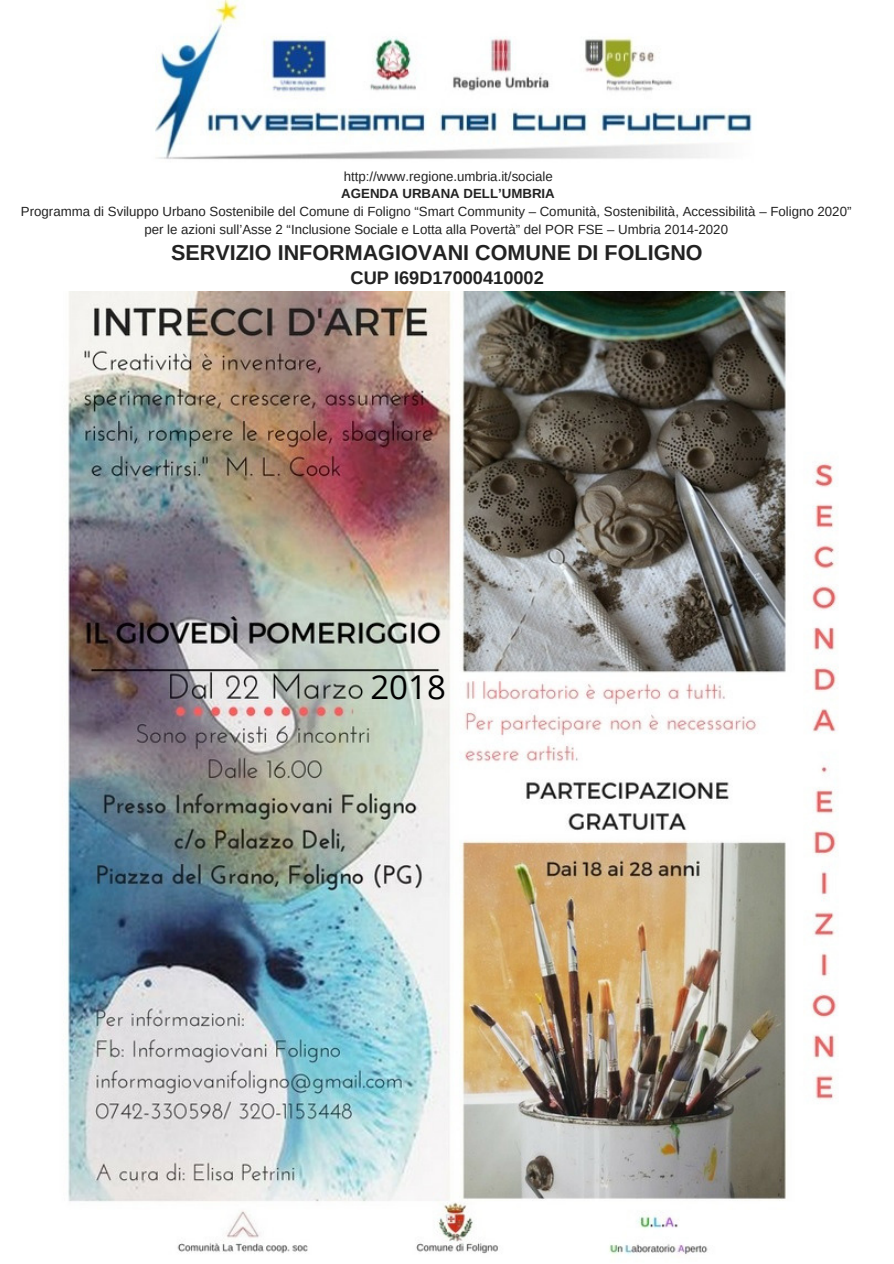
<style>
.page{position:relative;width:894px;height:1264px;background:#fff}
.page>*{position:absolute;margin:0;border:0;box-sizing:border-box;transform-origin:0 0}
.t1{font:33px "Open Sans";color:#000}
.t2{font:700 21.6px "Arimo";color:#222}
.t3{font:700 18.15px "Arimo";color:#222}
.t4{font:13.2px/18px "Arimo";color:#222;text-align:center}
.t5{font:700 13.2px "Arimo";color:#222}
</style>
<div class="page">
<img style="left:155px;top:0;width:597px;height:160px">
<img style="left:67px;top:291px;width:772px;height:964px">
<p class="t4" style="left:343px;top:167px;width:211px">http://www.regione.umbria.it/sociale</p>
<p class="t4" style="left:21px;top:202px;width:831px">Programma di Sviluppo Urbano Sostenibile del Comune di Foligno “Smart Community – Comunità, Sostenibilità, Accessibilità – Foligno 2020” per le azioni sull’Asse 2 “Inclusione Sociale e Lotta alla Povertà” del POR FSE – Umbria 2014-2020</p>
<p class="t5" style="left:341px;top:186px;width:215px">AGENDA URBANA DELL’UMBRIA</p>
<h2 class="t2" style="left:171px;top:240px;width:533px">SERVIZIO INFORMAGIOVANI COMUNE DI FOLIGNO</h2>
<h3 class="t3" style="left:350px;top:268px;width:195px">CUP I69D17000410002</h3>
<h1 class="t1" style="left:370px;top:664px;width:77px">2018</h1>
</div>
